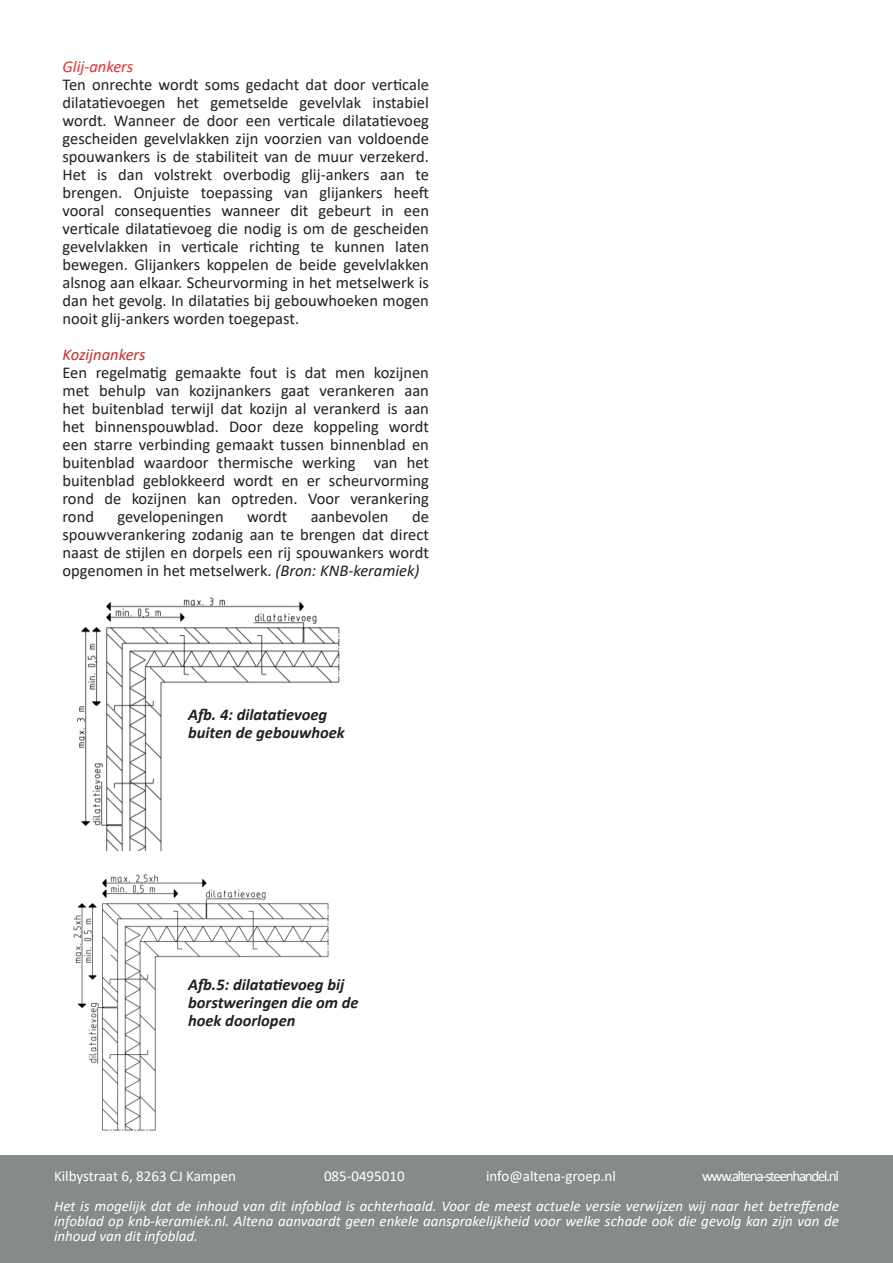
<style>
.page{position:relative;width:893px;height:1263px;background:#fff}
.page>*{position:absolute;margin:0;border:0;box-sizing:border-box;transform-origin:0 0}
.t1{font:16.5px/18px "Calibri";color:#231f20;text-align:justify}
.t2{font:italic 700 16.5px/18px "Calibri";color:#231f20}
.t3{font:italic 16.5px "Calibri";color:#cf2a29}
.t4{font:italic 16.5px "Calibri";color:#ec2f2c}
.t5{font:italic 15px/15px "Calibri";color:#fff;text-align:justify}
.t6{font:15px "Calibri";color:#fff}
.t7{font:15px "Calibri";letter-spacing:-.085em;color:#fff}
.s1{font-style:italic}
</style>
<div class="page">
<div style="left:0;top:1155px;width:893px;height:108px;background:#868a8b"></div>
<img style="left:77px;top:597px;width:263px;height:254px">
<img style="left:73px;top:874px;width:256px;height:257px">
<p class="t4" style="left:63px;top:55px;width:72px">Glij-ankers</p>
<p class="t1" style="left:63px;top:75px;width:368px">Ten onrechte wordt soms gedacht dat door verticale dilatatievoegen het gemetselde gevelvlak instabiel wordt. Wanneer de door een verticale dilatatievoeg gescheiden gevelvlakken zijn voorzien van voldoende spouwankers is de stabiliteit van de muur verzekerd.<br>Het is dan volstrekt overbodig glij-ankers aan te brengen. Onjuiste toepassing van glijankers heeft vooral consequenties wanneer dit gebeurt in een verticale dilatatievoeg die nodig is om de gescheiden gevelvlakken in verticale richting te kunnen laten bewegen. Glijankers koppelen de beide gevelvlakken alsnog aan elkaar. Scheurvorming in het metselwerk is dan het gevolg. In dilataties bij gebouwhoeken mogen nooit glij-ankers worden toegepast.</p>
<p class="t3" style="left:63px;top:343px;width:85px">Kozijnankers</p>
<p class="t1" style="left:63px;top:363px;width:368px">Een regelmatig gemaakte fout is dat men kozijnen met behulp van kozijnankers gaat verankeren aan het buitenblad terwijl dat kozijn al verankerd is aan het binnenspouwblad. Door deze koppeling wordt een starre verbinding gemaakt tussen binnenblad en buitenblad waardoor thermische werking van het buitenblad geblokkeerd wordt en er scheurvorming rond de kozijnen kan optreden. Voor verankering rond</p>
<p class="t1" style="left:117px;top:507px;width:108px">gevelopeningen</p>
<p class="t1" style="left:247px;top:507px;width:42px">wordt</p>
<p class="t1" style="left:311px;top:507px;width:79px">aanbevolen</p>
<p class="t1" style="left:63px;top:507px;width:368px;text-indent:350px">de spouwverankering zodanig aan te brengen dat direct naast de stijlen en dorpels een rij spouwankers wordt opgenomen in het metselwerk. <span class="s1">(Bron: KNB-keramiek)</span></p>
<p class="t2" style="left:188px;top:705px;width:158px">Afb. 4: dilatatievoeg buiten de gebouwhoek</p>
<p class="t2" style="left:188px;top:975px;width:172px">Afb.5: dilatatievoeg bij borstweringen die om de hoek doorlopen</p>
<p class="t6" style="left:54px;top:1166px;width:184px">Kilbystraat 6, 8263 CJ Kampen</p>
<p class="t6" style="left:324px;top:1166px;width:82px">085-0495010</p>
<p class="t6" style="left:486px;top:1166px;width:131px">info@altena-groep.nl</p>
<p class="t7" style="left:702px;top:1166px;width:138px">www.altena-steenhandel.nl</p>
<p class="t5" style="left:54px;top:1198px;width:786px">Het is mogelijk dat de inhoud van dit infoblad is achterhaald. Voor de meest actuele versie verwijzen wij naar het betreffende infoblad op knb-keramiek.nl. Altena aanvaardt geen enkele aansprakelijkheid voor welke schade ook die gevolg kan zijn van de inhoud van dit infoblad.</p>
</div>
